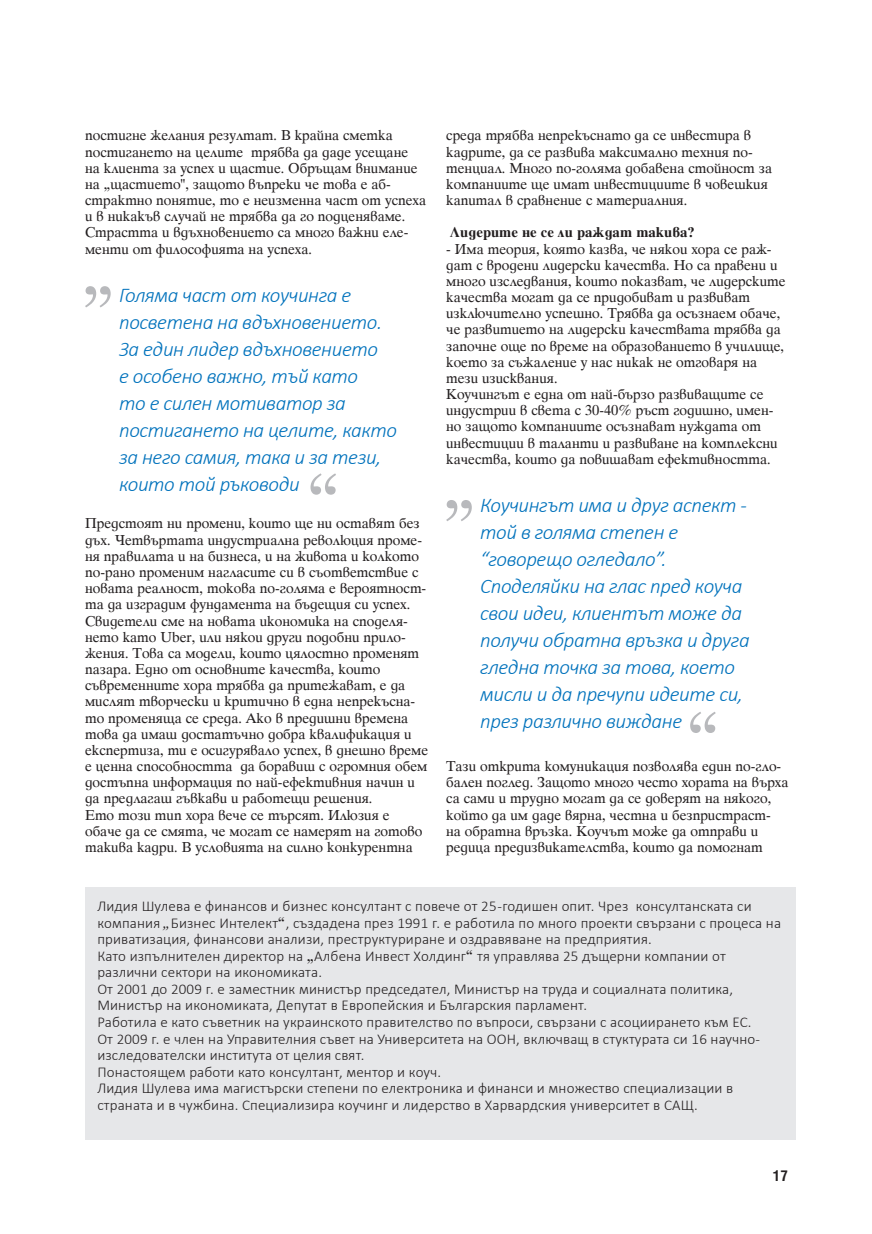
<style>
.page{position:relative;width:872px;height:1234px;background:#fff}
.page>*{position:absolute;margin:0;border:0;box-sizing:border-box;transform-origin:0 0}
.t1{font:italic 300 21px/27px "Calibri";letter-spacing:-.02em;color:#0072bc}
.t2{font:300 15px/16.5px "Calibri";letter-spacing:.01em;color:#231f20}
.t3{font:700 15px "Hebar Cond";color:#231f20}
.t4{font:13.8px/16.2px "Timok B Plain";color:#231f20}
.t5{font:13.8px "Timok B Bold";color:#231f20}
.s1{font-family:"Timok B Italic";font-weight:400}
.s2{font-family:"Timok B Plain";font-weight:400}
</style>
<div class="page">
<div style="left:85px;top:887px;width:710px;height:253px;background:#e6e7e9"></div>
<svg style="left:85px;top:286px;width:26px;height:21px"></svg>
<svg style="left:446px;top:500px;width:26px;height:21px"></svg>
<svg style="left:310px;top:473px;width:26px;height:21px"></svg>
<svg style="left:690px;top:712px;width:25px;height:20px"></svg>
<p class="t4" style="left:85px;top:127px;width:343px">постигне желания резултат. В крайна сметка постигането на целите трябва да даде усещане на клиента за успех и щастие. Обръщам внимание на “щастието", защото въпреки че това е аб&shy;страктно понятие, то е неизменна част от успеха и в никакъв случай не трябва да го подценяваме.<br>Страстта и вдъхновението са много важни еле&shy;менти от философията на успеха.</p>
<h1 class="t1" style="left:119px;top:281px;width:279px">Голяма част от коучинга е посветена на вдъхновението.<br>За един лидер вдъхновението<br>е особено важно, тъй като<br>то е силен мотиватор за постигането на целите, както за него самия, така и за тези, които той ръководи</h1>
<p class="t4" style="left:85px;top:515px;width:344px">Предстоят ни промени, които ще ни оставят без дъх. Четвъртата индустриална революция проме&shy;ня правилата и на бизнеса, и на живота и колкото по-рано променим нагласите си в съответствие с новата реалност, токова по-голяма е вероятност&shy;та да изградим фундамента на бъдещия си успех.<br>Свидетели сме на новата икономика на споделя&shy;нето като Uber, или някои други подобни прило&shy;жения. Това са модели, които цялостно променят пазара. Едно от основните качества, които съвременните хора трябва да притежават, е да мислят творчески и критично в една непрекъсна&shy;то променяща се среда. Ако в предишни времена това да имаш достатъчно добра квалификация и експертиза, ти е осигурявало успех, в днешно време е ценна способността да боравиш с огромния обем достъпна информация по най-ефективния начин и да предлагаш гъвкави и работещи решения.<br>Ето този тип хора вече се търсят. Илюзия е обаче да се смята, че могат се намерят на готово такива кадри. В условията на силно конкурентна</p>
<p class="t4" style="left:446px;top:127px;width:327px">среда трябва непрекъснато да се инвестира в кадрите, да се развива максимално техния по&shy;тенциал. Много по-голяма добавена стойност за компаниите ще имат инвестициите в човешкия капитал в сравнение с материалния.</p>
<p class="t5" style="left:450px;top:224px;width:246px">Лидерите не се ли раждат такива?</p>
<p class="t4" style="left:446px;top:240px;width:341px">- Има теория, която казва, че някои хора се раж&shy;дат с вродени лидерски качества. Но са правени и много изследвания, които показват, че лидерските качества могат да се придобиват и развиват изключително успешно. Трябва да осъзнаем обаче, че развитието на лидерски качествата трябва да започне още по време на образованието в училище, което за съжаление у нас никак не отговаря на тези изисквания.<br>Коучингът е една от най-бързо развиващите се индустрии в света с 30-40% ръст годишно, имен&shy;но защото компаниите осъзнават нуждата от инвестиции в таланти и развиване на комплексни качества, които да повишават ефективността.</p>
<h1 class="t1" style="left:480px;top:491px;width:271px">Коучингът има и друг аспект - той в голяма степен е “говорещо огледало”.<br>Споделяйки на глас пред коуча свои идеи, клиентът може да получи обратна връзка и друга гледна точка за това, което мисли и да пречупи идеите си, през различно виждане</h1>
<p class="t4" style="left:446px;top:758px;width:344px">Тази открита комуникация позволява един по-гло&shy;бален поглед. Защото много често хората на върха са сами и трудно могат да се доверят на някого, който да им даде вярна, честна и безпристраст&shy;на обратна връзка. Коучът може да отправи и редица предизвикателства, които да помогнат</p>
<p class="t2" style="left:97px;top:897px;width:685px">Лидия Шулева е финансов и бизнес консултант с повече от 25 -годишен опит. Чрез консултанската си компания <span class="s1">“</span>Бизнес Интелект<span class="s2">”</span>, създадена през 1991 г. е работила по много проекти свързани с процеса на приватизация, финансови анализи, преструктуриране и оздравяване на предприятия.<br>Като изпълнителен директор на <span class="s2">“</span>Албена Инвест Холдинг<span class="s2">”</span> тя управлява 25 дъщерни компании от различни сектори на икономиката.<br>От 2001 до 2009 г. е заместник министър председател, Министър на труда и социалната политика, Министър на икономиката, Депутат в Европейския и Българския парламент.<br>Работила е като съветник на украинското правителство по въпроси, свързани с асоциирането към ЕС.<br>От 2009 г. е член на Управителния съвет на Университета на ООН, включващ в стуктурата си 16 научно&shy;изследователски института от целия свят.<br>Понастоящем работи като консултант, ментор и коуч.<br>Лидия Шулева има магистърски степени по електроника и финанси и множество специализации в страната и в чужбина. Специализира коучинг и лидерство в Харвардския университет в САЩ.</p>
<p class="t3" style="left:773px;top:1167px;width:16px">17</p>
</div>
